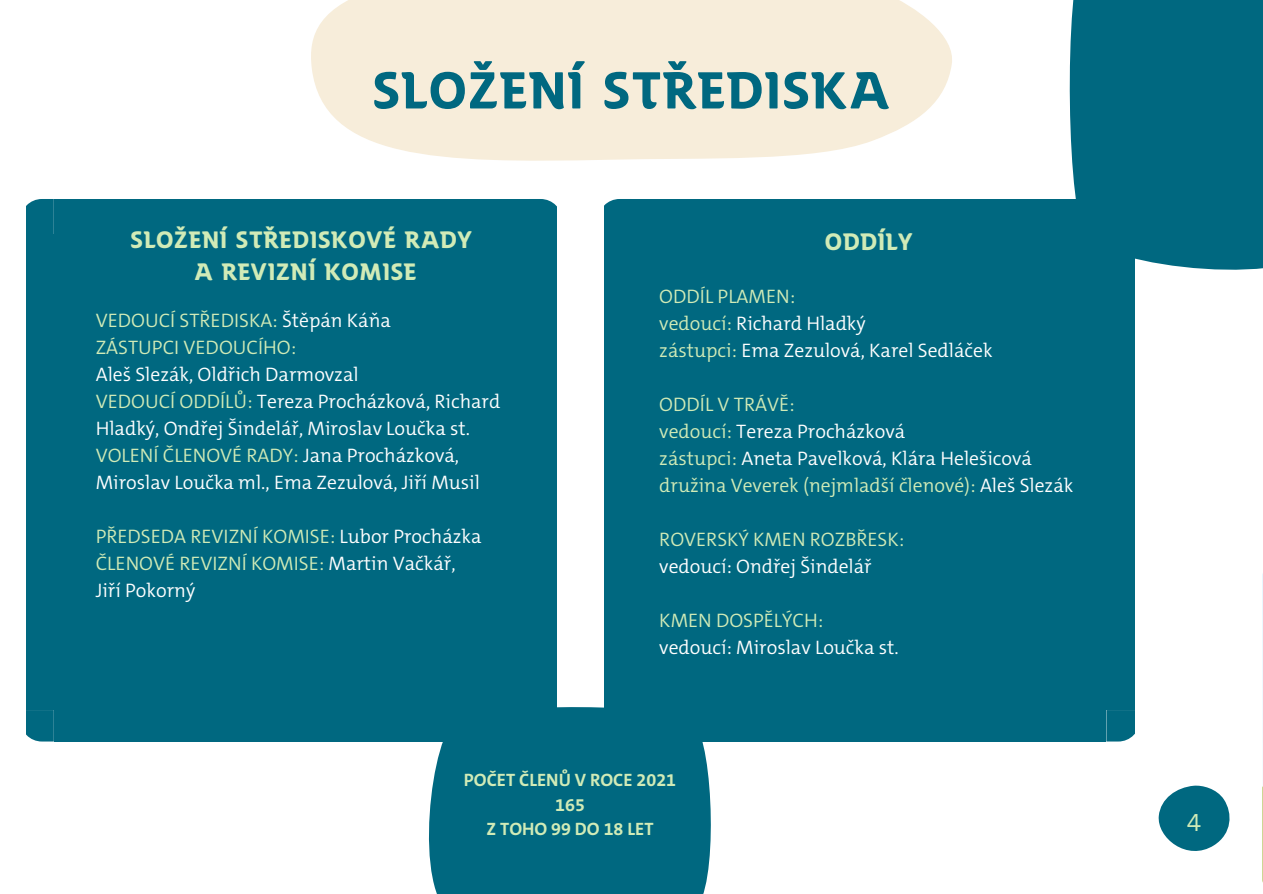
<style>
.page{position:relative;width:1263px;height:894px;background:#fff}
.page>*{position:absolute;margin:0;border:0;box-sizing:border-box;transform-origin:0 0}
.t1{font:700 51.6px "SKAUT";color:#006880}
.t2{font:300 26.1px "The Mix C5";color:#d1ebb7}
.t3{font:700 23.55px "SKAUT";color:#d1ebb7}
.t4{font:300 19.65px/27px "The Mix C5";color:#fff}
.t5{font:300 19.65px/27px "The Mix C5";color:#d1ebb7}
.t6{font:700 18px/24.8px "The Mix C5";color:#d1ebb7;text-align:center}
.s1{color:#fff}
.s2{color:#d1ebb7}
</style>
<div class="page">
<svg style="left:529px;top:199px;width:27px;height:36px"></svg>
<div style="left:529px;top:235px;width:27px;height:474px;background:#006880"></div>
<div style="left:54px;top:235px;width:475px;height:474px;background:#006880"></div>
<div style="left:54px;top:199px;width:475px;height:36px;background:#006880"></div>
<svg style="left:27px;top:199px;width:27px;height:36px"></svg>
<div style="left:27px;top:235px;width:27px;height:474px;background:#006880"></div>
<div style="left:54px;top:709px;width:475px;height:32px;background:#006880"></div>
<svg style="left:27px;top:709px;width:27px;height:32px"></svg>
<div style="left:1106px;top:235px;width:28px;height:474px;background:#006880"></div>
<div style="left:631px;top:235px;width:475px;height:474px;background:#006880"></div>
<div style="left:631px;top:199px;width:475px;height:36px;background:#006880"></div>
<svg style="left:604px;top:199px;width:27px;height:36px"></svg>
<div style="left:604px;top:235px;width:27px;height:474px;background:#006880"></div>
<div style="left:631px;top:709px;width:475px;height:32px;background:#006880"></div>
<svg style="left:1106px;top:709px;width:28px;height:32px"></svg>
<svg style="left:311px;top:0;width:641px;height:161px;background:#f7eedd"></svg>
<div style="left:1070px;top:0;width:193px;height:286px;background:#006880"></div>
<img style="left:1262px;top:573px;width:1px;height:310px">
<svg style="left:416px;top:707px;width:302px;height:186px;fill:#006880"></svg>
<svg style="left:1159px;top:785px;width:70px;height:66px"></svg>
<h1 class="t1" style="left:372px;top:57px;width:520px">SLOŽENÍ STŘEDISKA</h1>
<p class="t3" style="left:130px;top:224px;width:344px">SLOŽENÍ STŘEDISKOVÉ RADY</p>
<p class="t3" style="left:825px;top:226px;width:90px">ODDÍLY</p>
<p class="t3" style="left:194px;top:257px;width:225px">A REVIZNÍ KOMISE</p>
<p class="t5" style="left:96px;top:307px;width:297px">VEDOUCÍ STŘEDISKA: <span class="s1">Štěpán Káňa<br></span>ZÁSTUPCI VEDOUCÍHO:</p>
<p class="t4" style="left:96px;top:361px;width:406px">Aleš Slezák, Oldřich Darmovzal<br><span class="s2">VEDOUCÍ ODDÍLŮ:</span> Tereza Procházková, Richard Hladký, Ondřej Šindelář, Miroslav Loučka st.<br><span class="s2">VOLENÍ ČLENOVÉ RADY:</span> Jana Procházková, Miroslav Loučka ml., Ema Zezulová, Jiří Musil</p>
<p class="t5" style="left:96px;top:523px;width:387px">PŘEDSEDA REVIZNÍ KOMISE: <span class="s1">Lubor Procházka<br></span>ČLENOVÉ REVIZNÍ KOMISE: <span class="s1">Martin Vačkář,<br>Jiří Pokorný</span></p>
<p class="t4" style="left:659px;top:283px;width:335px"><span class="s2">ODDÍL PLAMEN:<br>vedoucí:</span> Richard Hladký<br><span class="s2">zástupci:</span> Ema Zezulová, Karel Sedláček</p>
<p class="t5" style="left:659px;top:391px;width:416px">ODDÍL V TRÁVĚ:<br>vedoucí: <span class="s1">Tereza Procházková<br></span>zástupci: <span class="s1">Aneta Pavelková, Klára Helešicová </span>družina Veverek (nejmladší členové): <span class="s1">Aleš Slezák</span></p>
<p class="t5" style="left:659px;top:526px;width:246px">ROVERSKÝ KMEN ROZBŘESK:</p>
<p class="t4" style="left:659px;top:553px;width:214px">vedoucí: Ondřej Šindelář</p>
<p class="t5" style="left:659px;top:607px;width:166px">KMEN DOSPĚLÝCH:</p>
<p class="t4" style="left:659px;top:634px;width:241px">vedoucí: Miroslav Loučka st.</p>
<p class="t6" style="left:464px;top:767px;width:214px">POČET ČLENŮ V ROCE 2021<br>165<br>Z TOHO 99 DO 18 LET</p>
<h2 class="t2" style="left:1187px;top:804px;width:16px">4</h2>
</div>
